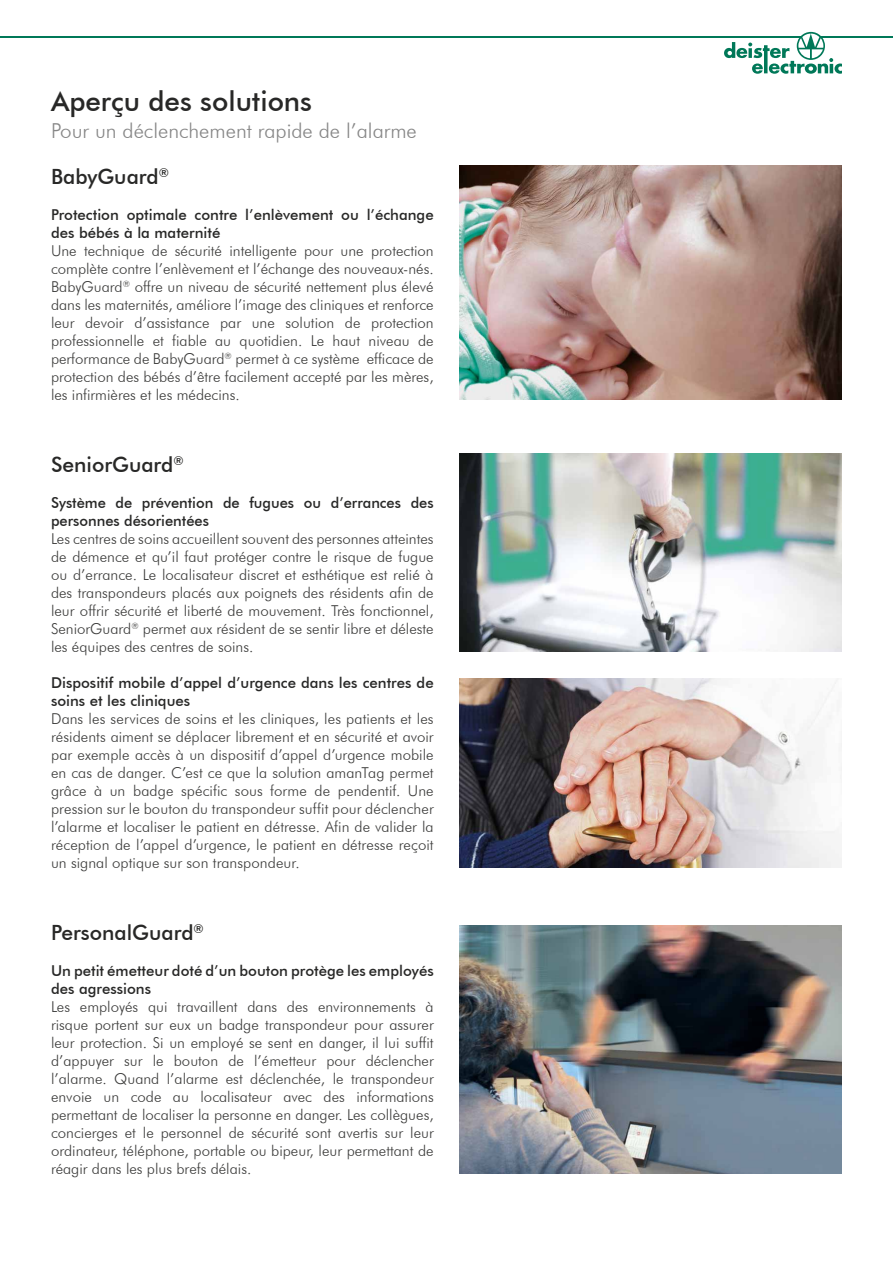
<style>
.page{position:relative;width:893px;height:1263px;background:#fff}
.page>*{position:absolute;margin:0;border:0;box-sizing:border-box;transform-origin:0 0}
.t1{font:500 27.75px "Futura BT";color:#282827}
.t2{font:500 21px "Futura BT";color:#282827}
.t3{font:300 20.7px "Futura BT";color:#878787}
.t4{font:300 15px/18px "Futura BT";color:#3c3c3b;text-align:justify}
.t5{font:500 15px/18px "Futura BT";color:#282827}
</style>
<div class="page">
<img style="left:459px;top:925px;width:383px;height:249px">
<img style="left:459px;top:166px;width:383px;height:234px">
<img style="left:459px;top:678px;width:383px;height:190px">
<img style="left:459px;top:454px;width:383px;height:198px">
<hr style="left:0;top:36px;width:893px;height:2px;background:#007858">
<svg style="left:724px;top:32px;width:118px;height:42px"></svg>
<h1 class="t1" style="left:51px;top:85px;width:263px">Aperçu des solutions</h1>
<h3 class="t3" style="left:51px;top:119px;width:367px">Pour un déclenchement rapide de l’alarme</h3>
<h2 class="t2" style="left:51px;top:163px;width:120px">BabyGuard<sup>®</sup></h2>
<p class="t5" style="left:51px;top:205px;width:384px">Protection optimale contre l’enlèvement ou l’échange des bébés à la maternité</p>
<p class="t4" style="left:51px;top:241px;width:384px">Une technique de sécurité intelligente pour une protection complète contre l’enlèvement et l’échange des nouveaux-nés.<br>BabyGuard<sup>®</sup> offre un niveau de sécurité nettement plus élevé dans les maternités, améliore l’image des cliniques et renforce leur devoir d’assistance par une solution de protection professionnelle et fiable au quotidien. Le haut niveau de performance de BabyGuard<sup>®</sup> permet à ce système efficace de protection des bébés d’être facilement accepté par les mères, les infirmières et les médecins.</p>
<h2 class="t2" style="left:51px;top:451px;width:134px">SeniorGuard<sup>®</sup></h2>
<p class="t5" style="left:51px;top:493px;width:384px">Système de prévention de fugues ou d’errances des personnes désorientées</p>
<p class="t4" style="left:51px;top:529px;width:384px">Les centres de soins accueillent souvent des personnes atteintes de démence et qu’il faut protéger contre le risque de fugue ou d’errance. Le localisateur discret et esthétique est relié à des transpondeurs placés aux poignets des résidents afin de leur offrir sécurité et liberté de mouvement. Très fonctionnel, SeniorGuard<sup>®</sup> permet aux résident de se sentir libre et déleste les équipes des centres de soins.</p>
<p class="t5" style="left:51px;top:673px;width:384px">Dispositif mobile d’appel d’urgence dans les centres de soins et les cliniques</p>
<p class="t4" style="left:51px;top:709px;width:384px">Dans les services de soins et les cliniques, les patients et les résidents aiment se déplacer librement et en sécurité et avoir par exemple accès à un dispositif d’appel d’urgence mobile en cas de danger. C’est ce que la solution amanTag permet grâce à un badge spécific sous forme de pendentif. Une pression sur le bouton du transpondeur suffit pour déclencher l’alarme et localiser le patient en détresse. Afin de valider la réception de l’appel d’urgence, le patient en détresse reçoit un signal optique sur son transpondeur.</p>
<h2 class="t2" style="left:51px;top:919px;width:154px">PersonalGuard<sup>®</sup></h2>
<p class="t5" style="left:51px;top:961px;width:384px">Un petit émetteur doté d’un bouton protège les employés des agressions</p>
<p class="t4" style="left:51px;top:997px;width:384px">Les employés qui travaillent dans des environnements à risque portent sur eux un badge transpondeur pour assurer leur protection. Si un employé se sent en danger, il lui suffit d’appuyer sur le bouton de l’émetteur pour déclencher l’alarme. Quand l’alarme est déclenchée, le transpondeur envoie un code au localisateur avec des informations permettant de localiser la personne en danger. Les collègues, concierges et le personnel de sécurité sont avertis sur leur ordinateur, téléphone, portable ou bipeur, leur permettant de réagir dans les plus brefs délais.</p>
</div>
